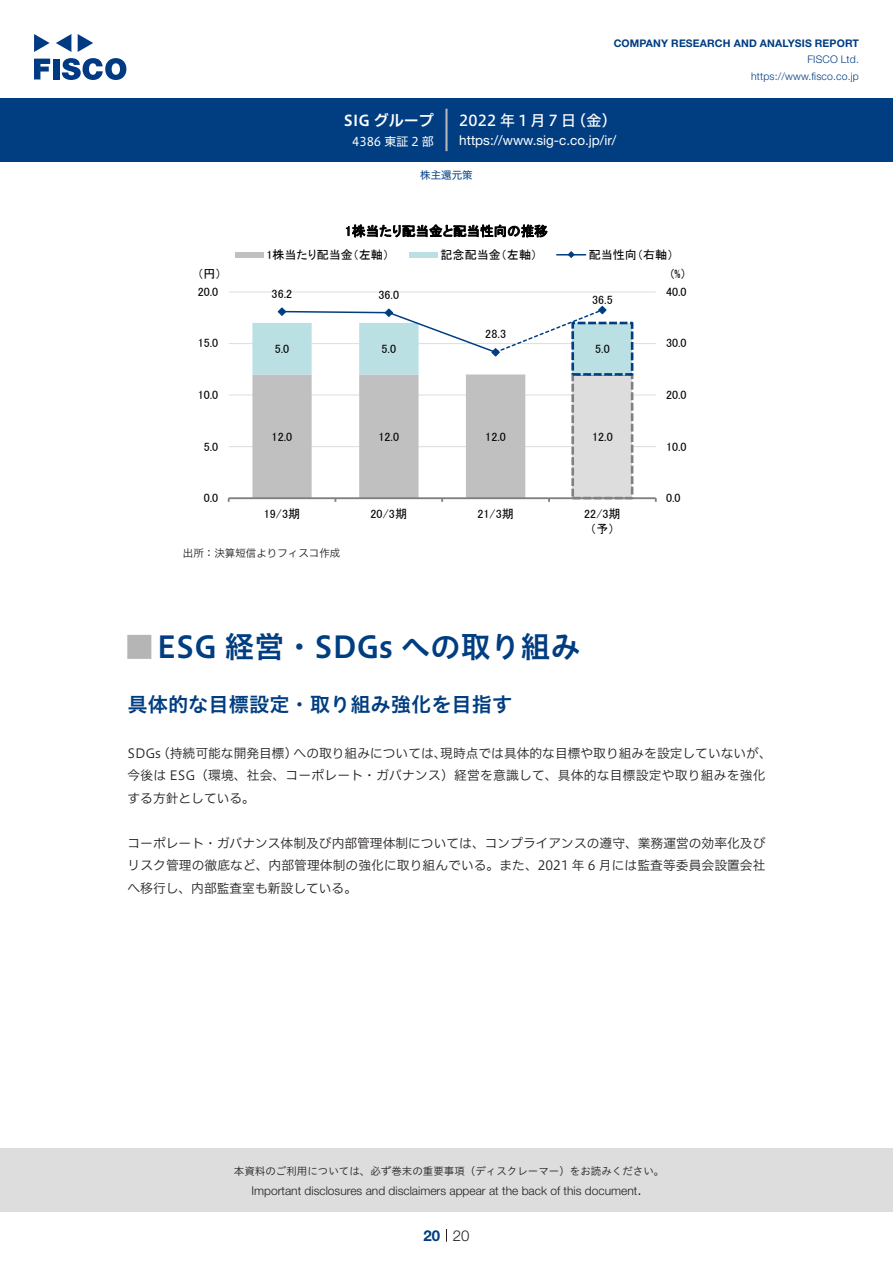
<style>
.page{position:relative;width:893px;height:1263px;background:#fff}
.page>*{position:absolute;margin:0;border:0;box-sizing:border-box;transform-origin:0 0}
.t1{font:30px "Hiragino UD Sans Std N W6";color:#003d81}
.t2{font:24px "Hiragino UD Sans Std W6";color:#b5b5b6}
.t3{font:20.25px "Hiragino UD Sans Std W6";color:#003d81}
.t4{font:15px "Hiragino UD Sans F Std N W5";letter-spacing:.195em;color:#fff}
.t5{font:15px "Hiragino UD Sans F Std N W6";color:#fff}
.t6{font:300 15px "Helvetica Neue LT Std";color:#231f20}
.t7{font:700 15px "Helvetica Neue LT Std";color:#003d81}
.t8{font:13.5px "Helvetica Neue LT Std";color:#fff}
.t9{font:13.5px "MS P Gothic";color:#000}
.t10{font:12.75px/22.5px "Hiragino UD Sans F Std N W3";color:#231f20;text-align:justify}
.t11{font:12.75px/22.5px "Hiragino UD Sans F Std N W3";letter-spacing:.02em;color:#231f20}
.t12{font:12.15px "MS P Gothic";color:#000}
.t13{font:12px "MS P Gothic";color:#000}
.t14{font:300 12px "Helvetica Neue LT Std";color:#231f20}
.t15{font:12px "Hiragino UD Sans F Std N W4";color:#fff}
.t16{font:10.5px "Hiragino UD Sans Std W3";color:#231f20}
.t17{font:700 10.5px "Helvetica Neue LT Std";letter-spacing:.015em;color:#003d81}
.t18{font:300 10.5px/16.5px "Helvetica Neue LT Std";letter-spacing:.015em;color:#003d81;text-align:right}
.t19{font:10.5px "Hiragino UD Sans F Std N W3";color:#231f20}
.t20{font:10.5px "Hiragino UD Sans F Std N W4";color:#003d81}
</style>
<div class="page">
<div style="left:0;top:1148px;width:893px;height:64px;background:#ddd"></div>
<svg style="left:34px;top:59px;width:16px;height:20px"></svg>
<div style="left:53px;top:59px;width:6px;height:20px;background:#003a83"></div>
<svg style="left:62px;top:58px;width:64px;height:22px"></svg>
<svg style="left:34px;top:34px;width:16px;height:18px"></svg>
<svg style="left:78px;top:34px;width:15px;height:18px"></svg>
<svg style="left:56px;top:34px;width:15px;height:18px"></svg>
<div style="left:0;top:98px;width:893px;height:64px;background:#003d81"></div>
<hr style="left:445px;top:109px;width:3px;height:42px;background:#b5b5b6">
<svg style="left:446px;top:1229px;width:1px;height:13px"></svg>
<hr style="left:229px;top:446px;width:427px;height:1px;background:#ddd">
<hr style="left:229px;top:395px;width:427px;height:1px;background:#ddd">
<hr style="left:229px;top:343px;width:427px;height:1px;background:#ddd">
<hr style="left:229px;top:292px;width:427px;height:1px;background:#ddd">
<div style="left:573px;top:374px;width:59px;height:124px;background:#ddd"></div>
<div style="left:571px;top:373px;width:62px;height:126px;border:3px dashed #808080"></div>
<div style="left:573px;top:323px;width:59px;height:51px;background:#bbe0e3"></div>
<div style="left:571px;top:322px;width:62px;height:54px;border:3px dashed #003d81"></div>
<hr style="left:229px;top:497px;width:427px;height:2px;background:#808080">
<svg style="left:252px;top:305px;width:355px;height:197px"></svg>
<div style="left:235px;top:252px;width:28px;height:6px;background:#c0c0c0"></div>
<div style="left:409px;top:252px;width:28px;height:6px;background:#bbe0e3"></div>
<svg style="left:557px;top:251px;width:29px;height:7px"></svg>
<p class="t5" style="left:344px;top:109px;width:91px">SIG グループ</p>
<p class="t15" style="left:352px;top:132px;width:83px">4386 東証 2 部</p>
<p class="t17" style="left:614px;top:37px;width:247px">COMPANY RESEARCH AND ANALYSIS REPORT</p>
<p class="t18" style="left:751px;top:51px;width:109px">FISCO Ltd. https://www.fisco.co j p.</p>
<p class="t4" style="left:459px;top:109px;width:118px">2022年1月7日</p>
<p class="t4" style="left:571px;top:109px;width:47px">（金(</p>
<p class="t8" style="left:459px;top:132px;width:159px">h t t p s : / / w w w . s i g .c- c o j p. /i r/</p>
<p class="t20" style="left:420px;top:167px;width:54px">株主還元策</p>
<p class="t9" style="left:345px;top:224px;width:204px">1株当たり配当金と配当性向の推移</p>
<p class="t13" style="left:266px;top:248px;width:124px">1株当たり配当金（左軸）</p>
<p class="t13" style="left:441px;top:248px;width:98px">記念配当金（左軸）</p>
<p class="t13" style="left:589px;top:248px;width:86px">配当性向（右軸(</p>
<p class="t13" style="left:197px;top:268px;width:26px">円（ (</p>
<p class="t13" style="left:671px;top:268px;width:17px">(%)</p>
<p class="t13" style="left:198px;top:286px;width:22px">20.0</p>
<p class="t13" style="left:272px;top:287px;width:22px">36.2</p>
<p class="t13" style="left:378px;top:288px;width:22px">36.0</p>
<p class="t13" style="left:592px;top:293px;width:22px">36.5</p>
<p class="t13" style="left:666px;top:286px;width:22px">40.0</p>
<p class="t13" style="left:198px;top:337px;width:22px">15.0</p>
<p class="t13" style="left:275px;top:343px;width:16px">5.0</p>
<p class="t13" style="left:381px;top:343px;width:16px">5.0</p>
<p class="t12" style="left:485px;top:328px;width:22px">28.3</p>
<p class="t13" style="left:595px;top:343px;width:16px">5.0</p>
<p class="t13" style="left:666px;top:337px;width:22px">30.0</p>
<p class="t13" style="left:198px;top:389px;width:22px">10.0</p>
<p class="t13" style="left:666px;top:389px;width:22px">20.0</p>
<p class="t13" style="left:204px;top:440px;width:16px">5.0</p>
<p class="t13" style="left:272px;top:430px;width:22px">12.0</p>
<p class="t13" style="left:378px;top:430px;width:22px">12.0</p>
<p class="t13" style="left:485px;top:430px;width:22px">12.0</p>
<p class="t13" style="left:592px;top:430px;width:22px">12.0</p>
<p class="t13" style="left:666px;top:440px;width:22px">10.0</p>
<p class="t13" style="left:204px;top:492px;width:16px">0.0</p>
<p class="t13" style="left:666px;top:492px;width:16px">0.0</p>
<p class="t13" style="left:264px;top:507px;width:38px">19/3期</p>
<p class="t13" style="left:371px;top:507px;width:38px">20/3期</p>
<p class="t13" style="left:477px;top:507px;width:38px">21/3期</p>
<p class="t13" style="left:584px;top:507px;width:38px">22/3期</p>
<p class="t12" style="left:590px;top:523px;width:26px">予（ (</p>
<p class="t19" style="left:183px;top:545px;width:159px">出所：決算短信よりフィスコ作成</p>
<h1 class="t1" style="left:157px;top:624px;width:425px">ESG 経営・SDGs への取り組み</h1>
<h2 class="t2" style="left:128px;top:628px;width:25px">█</h2>
<h3 class="t3" style="left:128px;top:689px;width:386px">具体的な目標設定・取り組み強化を目指す</h3>
<p class="t10" style="left:440px;top:741px;width:333px">現時点では具体的な目標や取り組みを設定していないが、</p>
<p class="t10" style="left:157px;top:741px;width:142px">（持続可能な開発目標）</p>
<p class="t10" style="left:294px;top:741px;width:154px">への取り組みについては、</p>
<p class="t11" style="left:128px;top:741px;width:639px">SDGs<br>今後は ESG（環境、社会、コーポレート・ガバナンス）経営を意識して、具体的な目標設定や取り組みを強化する方針としている。</p>
<p class="t10" style="left:128px;top:831px;width:639px">コーポレート・ガバナンス体制及び内部管理体制については、コンプライアンスの遵守、業務運営の効率化及びリスク管理の徹底など、内部管理体制の強化に取り組んでいる。また、2021 年 6 月には監査等委員会設置会社へ移行し、内部監査室も新設している。</p>
<p class="t16" style="left:234px;top:1163px;width:432px">本資料のご利用については、必ず巻末の重要事項（ディスクレーマー）をお読みください。</p>
<p class="t6" style="left:637px;top:1180px;width:6px">.</p>
<p class="t14" style="left:251px;top:1183px;width:387px">Important disclosures and disclaimers appear at the back of this document</p>
<p class="t7" style="left:423px;top:1226px;width:18px">20</p>
<p class="t6" style="left:453px;top:1226px;width:18px">20</p>
</div>
